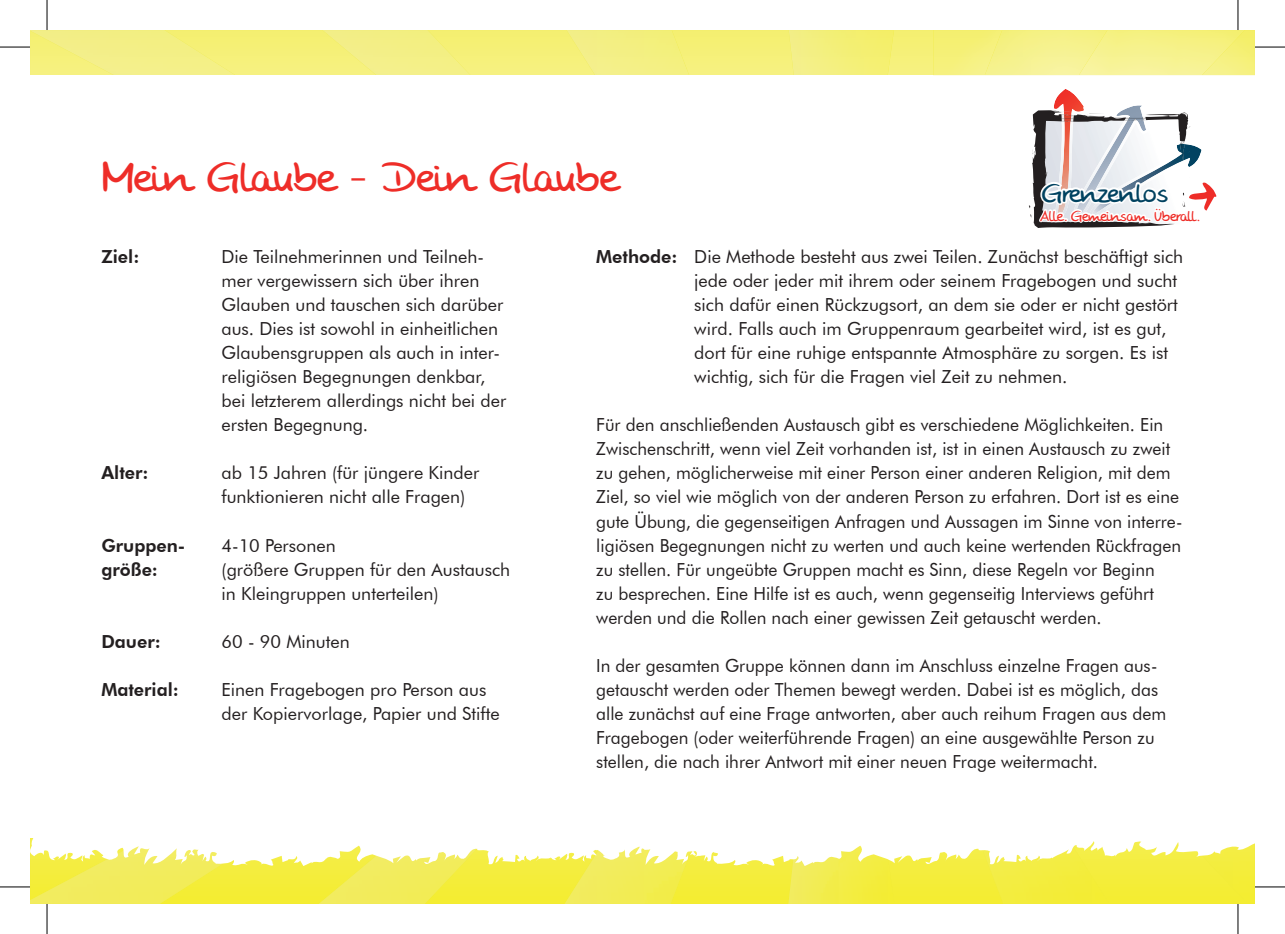
<style>
.page{position:relative;width:1285px;height:934px;background:#fff}
.page>*{position:absolute;margin:0;border:0;box-sizing:border-box;transform-origin:0 0}
.t1{font:44px "Stone Handwriting";color:#ee2d28}
.t2{font:27.4px "Stone Handwriting";color:#014260}
.t3{font:18px/24px "Futura BT";color:#231f20}
.t4{font:800 18px "Futura BT";color:#231f20}
.t5{font:15.6px "Stone Handwriting";color:#ee2d28}
.s1{font-weight:800}
</style>
<div class="page">
<svg style="left:263px;top:867px;width:922px;height:36px;background:#f4ed37"></svg>
<svg style="left:236px;top:30px;width:697px;height:45px;background:#f5f078"></svg>
<img style="left:788px;top:867px;width:106px;height:36px">
<img style="left:564px;top:867px;width:132px;height:36px">
<img style="left:319px;top:867px;width:168px;height:36px">
<img style="left:30px;top:867px;width:233px;height:36px">
<div style="left:1185px;top:867px;width:70px;height:36px;background:#f4ed37"></div>
<img style="left:978px;top:867px;width:131px;height:36px">
<img style="left:788px;top:30px;width:106px;height:45px">
<img style="left:566px;top:30px;width:123px;height:45px">
<img style="left:322px;top:30px;width:149px;height:45px">
<img style="left:30px;top:30px;width:206px;height:45px">
<svg style="left:30px;top:838px;width:1225px;height:29px"></svg>
<img style="left:933px;top:30px;width:268px;height:45px">
<img style="left:1201px;top:30px;width:54px;height:45px">
<img style="left:984px;top:30px;width:123px;height:45px">
<img style="left:1128px;top:105px;width:14px;height:3px">
<img style="left:1054px;top:89px;width:30px;height:19px">
<svg style="left:1028px;top:108px;width:188px;height:120px"></svg>
<hr style="left:0;top:47px;width:30px;height:1px;background:#000">
<hr style="left:1255px;top:47px;width:30px;height:1px;background:#000">
<hr style="left:0;top:886px;width:30px;height:1px;background:#000">
<hr style="left:1255px;top:886px;width:30px;height:1px;background:#000">
<hr style="left:47px;top:0;width:1px;height:30px;background:#000">
<hr style="left:47px;top:903px;width:1px;height:30px;background:#000">
<hr style="left:1237px;top:0;width:1px;height:30px;background:#000">
<hr style="left:1237px;top:903px;width:1px;height:30px;background:#000">
<h1 class="t1" style="left:101px;top:154px;width:517px">Mein Glaube – Dein Glaube</h1>
<h2 class="t2" style="left:1041px;top:178px;width:128px">Grenzenlos</h2>
<p class="t5" style="left:1040px;top:207px;width:162px">Alle. Gemeinsam. Überall.</p>
<p class="t4" style="left:101px;top:246px;width:40px">Ziel:</p>
<p class="t3" style="left:221px;top:244px;width:286px">Die Teilnehmerinnen und Teilneh&shy;mer vergewissern sich über ihren Glauben und tauschen sich darüber aus. Dies ist sowohl in einheitlichen Glaubensgruppen als auch in inter&shy;religiösen Begegnungen denkbar, bei letzterem allerdings nicht bei der ersten Begegnung.</p>
<p class="t4" style="left:101px;top:462px;width:49px">Alter:</p>
<p class="t3" style="left:221px;top:460px;width:259px">ab 15 Jahren (für jüngere Kinder funktionieren nicht alle Fragen)</p>
<p class="t4" style="left:101px;top:534px;width:86px">Gruppen-</p>
<p class="t3" style="left:221px;top:532px;width:116px">4-10 Personen</p>
<p class="t4" style="left:101px;top:558px;width:58px">größe:</p>
<p class="t3" style="left:221px;top:556px;width:290px">(größere Gruppen für den Austausch in Kleingruppen unterteilen)</p>
<p class="t4" style="left:101px;top:630px;width:61px">Dauer:</p>
<p class="t3" style="left:221px;top:628px;width:130px">60 - 90 Minuten</p>
<p class="t4" style="left:101px;top:678px;width:79px">Material:</p>
<p class="t3" style="left:221px;top:676px;width:280px">Einen Fragebogen pro Person aus der Kopiervorlage, Papier und Stifte</p>
<p class="t3" style="left:694px;top:244px;width:490px;text-indent:-98px"><span class="s1">Methode:</span> Die Methode besteht aus zwei Teilen. Zunächst beschäftigt sich jede oder jeder mit ihrem oder seinem Fragebogen und sucht sich dafür einen Rückzugsort, an dem sie oder er nicht gestört wird. Falls auch im Gruppenraum gearbeitet wird, ist es gut, dort für eine ruhige entspannte Atmosphäre zu sorgen. Es ist wichtig, sich für die Fragen viel Zeit zu nehmen.</p>
<p class="t3" style="left:596px;top:412px;width:588px">Für den anschließenden Austausch gibt es verschiedene Möglichkeiten. Ein Zwischenschritt, wenn viel Zeit vorhanden ist, ist in einen Austausch zu zweit zu gehen, möglicherweise mit einer Person einer anderen Religion, mit dem Ziel, so viel wie möglich von der anderen Person zu erfahren. Dort ist es eine gute Übung, die gegenseitigen Anfragen und Aussagen im Sinne von interre&shy;ligiösen Begegnungen nicht zu werten und auch keine wertenden Rückfragen zu stellen. Für ungeübte Gruppen macht es Sinn, diese Regeln vor Beginn<br>zu besprechen. Eine Hilfe ist es auch, wenn gegenseitig Interviews geführt werden und die Rollen nach einer gewissen Zeit getauscht werden.</p>
<p class="t3" style="left:596px;top:652px;width:571px">In der gesamten Gruppe können dann im Anschluss einzelne Fragen aus&shy;getauscht werden oder Themen bewegt werden. Dabei ist es möglich, das alle zunächst auf eine Frage antworten, aber auch reihum Fragen aus dem Fragebogen (oder weiterführende Fragen) an eine ausgewählte Person zu stellen, die nach ihrer Antwort mit einer neuen Frage weitermacht.</p>
</div>
